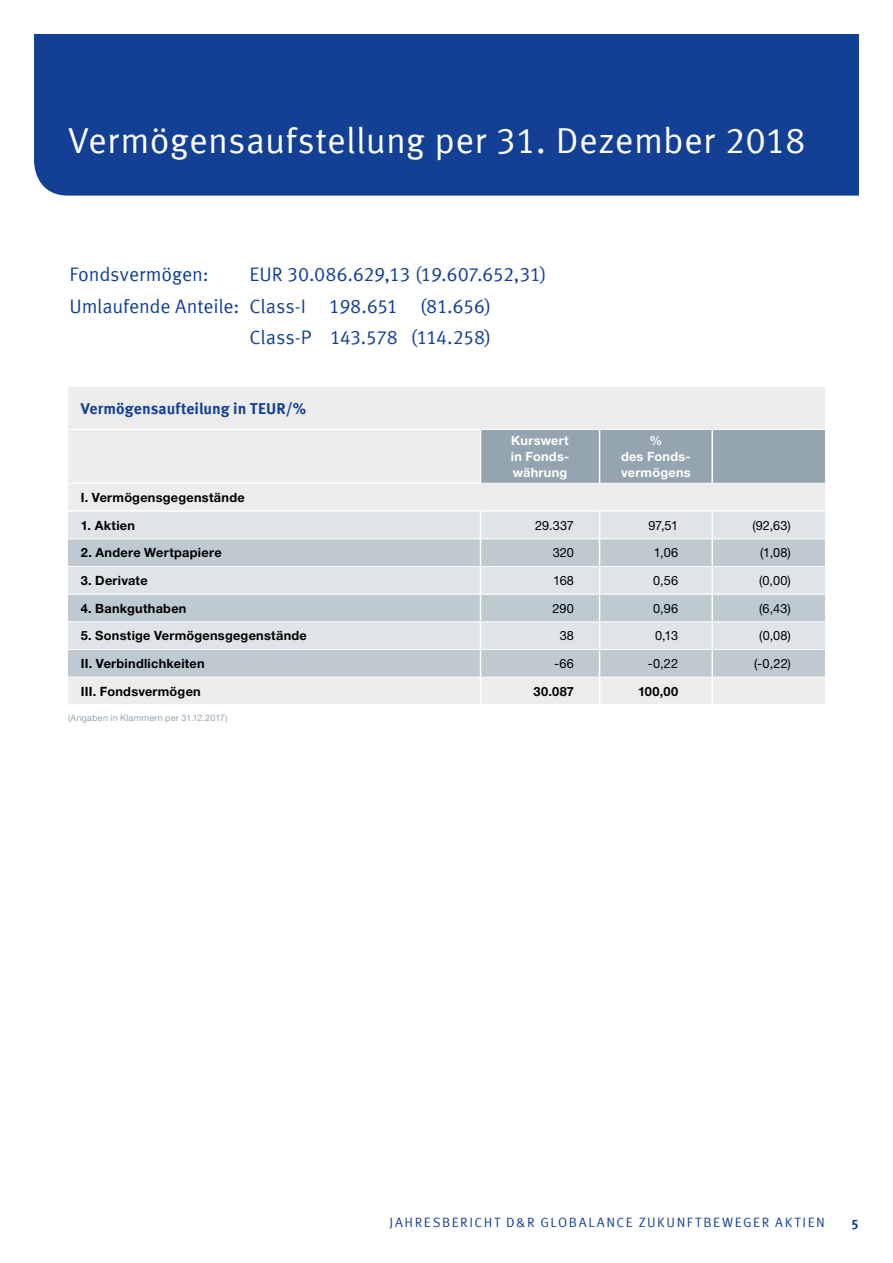
<style>
.page{position:relative;width:893px;height:1263px;background:#fff}
.page>*{position:absolute;margin:0;border:0;box-sizing:border-box;transform-origin:0 0}
.t1{font:36px "Meta Offc Pro Norm";letter-spacing:.01em;color:#fff}
.t2{font:19.5px "Meta Offc Pro Norm";letter-spacing:-.01em;color:#134094}
.t3{font:19.5px "Meta Offc Pro Norm";letter-spacing:-.03em;color:#134094}
.t4{font:700 15.75px "Meta Offc Pro";color:#134094}
.t5{font:13.5px "Meta Offc Pro Norm";letter-spacing:.115em;color:#134094}
.t6{font:700 13.5px "Meta Offc Pro";color:#134094}
.t7{font:700 12.75px "Helvetica Neue LTW1 G";letter-spacing:.02em;color:#000}
.t8{font:12.75px "Helvetica Neue LTW1 G";letter-spacing:.01em;color:#000}
.t9{font:700 12.75px/15.9px "Helvetica Neue LTW1 G";letter-spacing:.02em;color:#fff;text-align:justify}
.t10{font:9px "Helvetica Neue LTW1 G";letter-spacing:.025em;color:#94a5b0}
</style>
<div class="page">
<div style="left:34px;top:34px;width:825px;height:162px;background:#134094"></div>
<div style="left:68px;top:387px;width:757px;height:123px;background:#ececed"></div>
<div style="left:481px;top:430px;width:344px;height:53px;background:#94a5b0"></div>
<hr style="left:68px;top:429px;width:412px;height:1px;background:#fff">
<hr style="left:480px;top:429px;width:120px;height:1px;background:#fff">
<hr style="left:600px;top:429px;width:112px;height:1px;background:#fff">
<hr style="left:712px;top:429px;width:113px;height:1px;background:#fff">
<hr style="left:68px;top:483px;width:412px;height:1px;background:#fff">
<hr style="left:480px;top:483px;width:120px;height:1px;background:#fff">
<hr style="left:600px;top:483px;width:112px;height:1px;background:#fff">
<hr style="left:712px;top:483px;width:113px;height:1px;background:#fff">
<hr style="left:480px;top:430px;width:1px;height:53px;background:#fff">
<hr style="left:599px;top:430px;width:1px;height:53px;background:#fff">
<svg style="left:68px;top:512px;width:757px;height:192px;background:#d4dadf"></svg>
<hr style="left:711px;top:430px;width:2px;height:53px;background:#fff">
<hr style="left:711px;top:512px;width:2px;height:27px;background:#fff">
<hr style="left:711px;top:539px;width:2px;height:27px;background:#fff">
<hr style="left:711px;top:566px;width:2px;height:28px;background:#fff">
<hr style="left:711px;top:594px;width:2px;height:28px;background:#fff">
<hr style="left:711px;top:622px;width:2px;height:27px;background:#fff">
<hr style="left:711px;top:649px;width:2px;height:28px;background:#fff">
<hr style="left:711px;top:677px;width:2px;height:27px;background:#fff">
<h1 class="t1" style="left:68px;top:113px;width:739px">Vermögensaufstellung per 31. Dezember 2018</h1>
<h2 class="t2" style="left:70px;top:259px;width:141px">Fondsvermögen:</h2>
<h2 class="t2" style="left:250px;top:259px;width:298px">EU R 30.086.629,13 (19.607.652,31)</h2>
<h2 class="t2" style="left:70px;top:291px;width:423px">U mlaufende Anteile: Class-I 198.651 (81.656)</h2>
<h2 class="t3" style="left:250px;top:323px;width:243px">Class-P 143.578 (114.258)</h2>
<p class="t4" style="left:81px;top:396px;width:227px">Vermögensaufteilung in TEUR/%</p>
<p class="t9" style="left:511px;top:432px;width:60px">Kurswert in Fonds&shy;währung</p>
<p class="t9" style="left:621px;top:432px;width:71px;text-align:center">%<br>des Fonds&shy;vermögens</p>
<p class="t7" style="left:81px;top:489px;width:165px">I. Vermögensgegenstände</p>
<p class="t7" style="left:81px;top:517px;width:56px">1. Aktien</p>
<p class="t8" style="left:535px;top:517px;width:40px">29.337</p>
<p class="t8" style="left:648px;top:517px;width:31px">97,51</p>
<p class="t8" style="left:752px;top:517px;width:40px">(92,63)</p>
<p class="t7" style="left:81px;top:545px;width:142px">2. Andere Wertpapiere</p>
<p class="t8" style="left:553px;top:545px;width:23px">320</p>
<p class="t8" style="left:654px;top:545px;width:26px">1,06</p>
<p class="t8" style="left:760px;top:545px;width:32px">(1,08)</p>
<p class="t7" style="left:81px;top:572px;width:68px">3. Derivate</p>
<p class="t8" style="left:553px;top:572px;width:22px">168</p>
<p class="t8" style="left:653px;top:572px;width:26px">0,56</p>
<p class="t8" style="left:759px;top:572px;width:33px">(0,00)</p>
<p class="t7" style="left:81px;top:600px;width:107px">4. Bankguthaben</p>
<p class="t8" style="left:552px;top:600px;width:23px">290</p>
<p class="t8" style="left:653px;top:600px;width:27px">0,96</p>
<p class="t8" style="left:759px;top:600px;width:33px">(6,43)</p>
<p class="t7" style="left:81px;top:628px;width:228px">5. Sonstige Vermögensgegenstände</p>
<p class="t8" style="left:560px;top:628px;width:16px">38</p>
<p class="t8" style="left:655px;top:628px;width:25px">0,13</p>
<p class="t8" style="left:759px;top:628px;width:33px">(0,08)</p>
<p class="t7" style="left:81px;top:655px;width:125px">II. Verbindlichkeiten</p>
<p class="t8" style="left:554px;top:655px;width:21px">-66</p>
<p class="t8" style="left:648px;top:655px;width:32px">-0,22</p>
<p class="t8" style="left:754px;top:655px;width:38px">(-0,22)</p>
<p class="t7" style="left:81px;top:683px;width:122px">III. Fondsvermögen</p>
<p class="t7" style="left:534px;top:683px;width:42px">30.087</p>
<p class="t7" style="left:638px;top:683px;width:42px">100,00</p>
<p class="t10" style="left:68px;top:712px;width:161px">(Angaben in Klammern per 31.12.2017)</p>
<p class="t5" style="left:390px;top:1211px;width:179px">JAHRESBERICHT D&amp;R Globa</p>
<p class="t5" style="left:588px;top:1211px;width:109px">lance Zukunftbeweger</p>
<p class="t5" style="left:775px;top:1211px;width:51px">Aktien</p>
<p class="t6" style="left:851px;top:1214px;width:9px">5</p>
</div>
